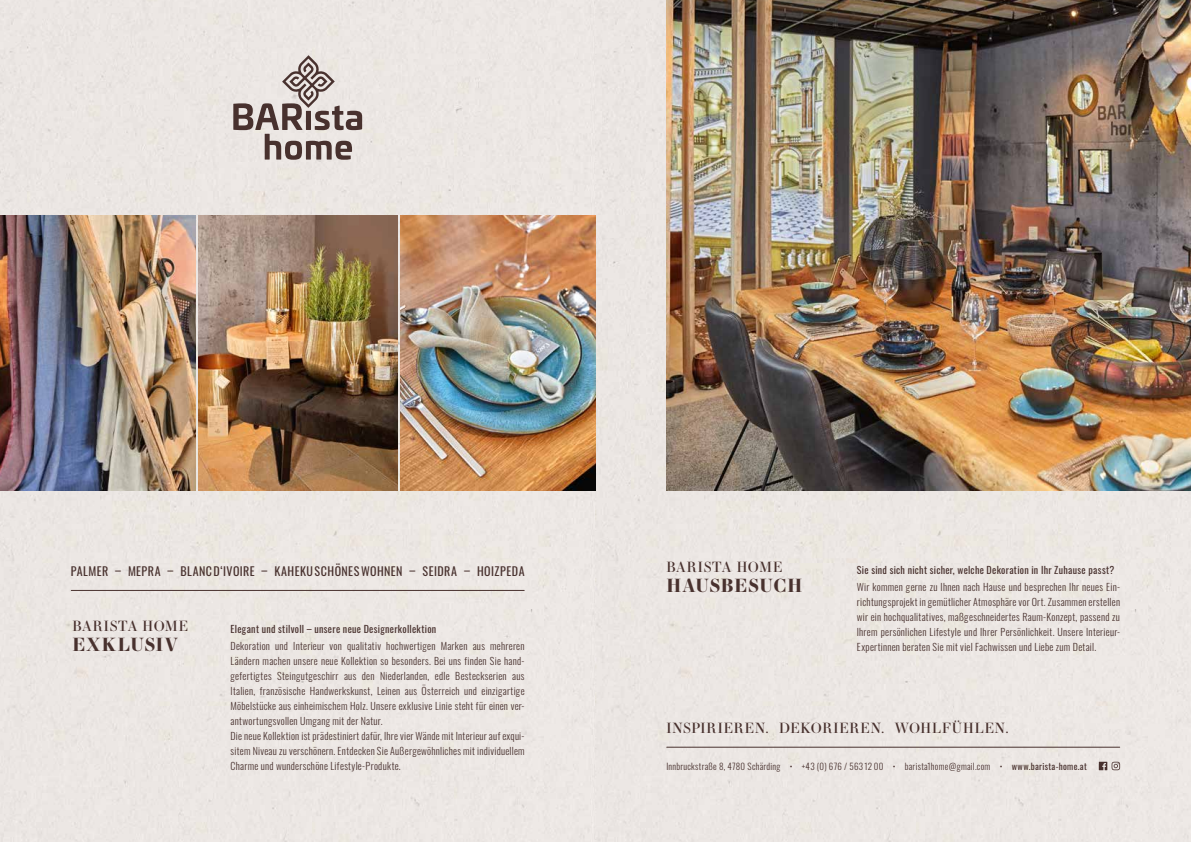
<style>
.page{position:relative;width:1191px;height:842px;background:#ece7e4}
.page>*{position:absolute;margin:0;border:0;box-sizing:border-box;transform-origin:0 0}
.t1{font:700 18px "Essonnes Display";letter-spacing:.045em;color:#48312e}
.t2{font:700 18px "Essonnes Display";letter-spacing:.065em;color:#48312e}
.t3{font:14px "Essonnes Display";letter-spacing:.06em;color:#48312e}
.t4{font:14px "Essonnes Display";letter-spacing:.04em;color:#48312e}
.t5{font:12px "Oswald";letter-spacing:.04em;color:#48312e}
.t6{font:300 10px/15px "Oswald";letter-spacing:.025em;color:#48312e}
.t7{font:10px "Oswald";letter-spacing:.03em;color:#48312e}
.t8{font:300 9px "Oswald";letter-spacing:.03em;color:#48312e}
.s1{font-weight:400}
</style>
<div class="page">
<svg style="left:233px;top:55px;width:129px;height:105px;background:#c3bab7"></svg>
<img style="left:400px;top:216px;width:195px;height:275px">
<img style="left:0;top:216px;width:196px;height:275px">
<img style="left:198px;top:216px;width:199px;height:275px">
<hr style="left:71px;top:590px;width:453px;height:1px;background:#48312e">
<img style="left:666px;top:0;width:525px;height:491px">
<svg style="left:1098px;top:762px;width:22px;height:8px"></svg>
<hr style="left:667px;top:747px;width:452px;height:1px;background:#48312e">
<p class="t5" style="left:71px;top:560px;width:455px">PALMER – MEPRA – BLANC D‘IVOIRE – KAHEKU SCHÖNES WOHNEN – SEIDRA – HOIZPEDA</p>
<h2 class="t4" style="left:666px;top:557px;width:117px">BARISTA HOME</h2>
<h1 class="t1" style="left:666px;top:573px;width:137px">HAUSBESUCH</h1>
<p class="t7" style="left:857px;top:560px;width:259px">Sie sind sich nicht sicher, welche Dekoration in Ihr Zuhause passt?</p>
<p class="t6" style="left:857px;top:579px;width:265px;text-align:justify">Wir kommen gerne zu Ihnen nach Hause und besprechen Ihr neues Ein&shy;richtungsprojekt in gemütlicher Atmosphäre vor Ort. Zusammen erstellen wir ein hochqualitatives, maßgeschneidertes Raum-Konzept, passend zu Ihrem persönlichen Lifestyle und Ihrer Persönlichkeit. Unsere Interieur-Expertinnen beraten Sie mit viel Fachwissen und Liebe zum Detail.</p>
<h2 class="t4" style="left:72px;top:616px;width:117px">BARISTA HOME</h2>
<h1 class="t2" style="left:72px;top:632px;width:107px">EXKLUSIV</h1>
<p class="t7" style="left:230px;top:620px;width:207px">Elegant und stilvoll – unsere neue Designerkollektion</p>
<p class="t6" style="left:230px;top:638px;width:295px">Dekoration und Interieur von qualitativ hochwertigen Marken aus mehreren Ländern machen unsere neue Kollektion so besonders. Bei uns finden Sie hand&shy;gefertigtes Steingutgeschirr aus den Niederlanden, edle Besteckserien aus Italien, französische Handwerkskunst, Leinen aus Österreich und einzigartige Möbelstücke aus einheimischem Holz. Unsere exklusive Linie steht für einen ver&shy;antwortungsvollen Umgang mit der Natur.<br>Die neue Kollektion ist prädestiniert dafür, Ihre vier Wände mit Interieur auf exqui&shy;sitem Niveau zu verschönern. Entdecken Sie Außergewöhnliches mit individuellem Charme und wunderschöne Lifestyle-Produkte.</p>
<h2 class="t3" style="left:666px;top:718px;width:343px">INSPIRIEREN. DEKORIEREN. WOHLFÜHLEN.</h2>
<p class="t8" style="left:666px;top:759px;width:422px">Innbruckstraße 8, 4780 Schärding • +43 (0) 676 / 563 12 00 • barista1home@gmail.com • <span class="s1">www.barista-home.at</span></p>
</div>
